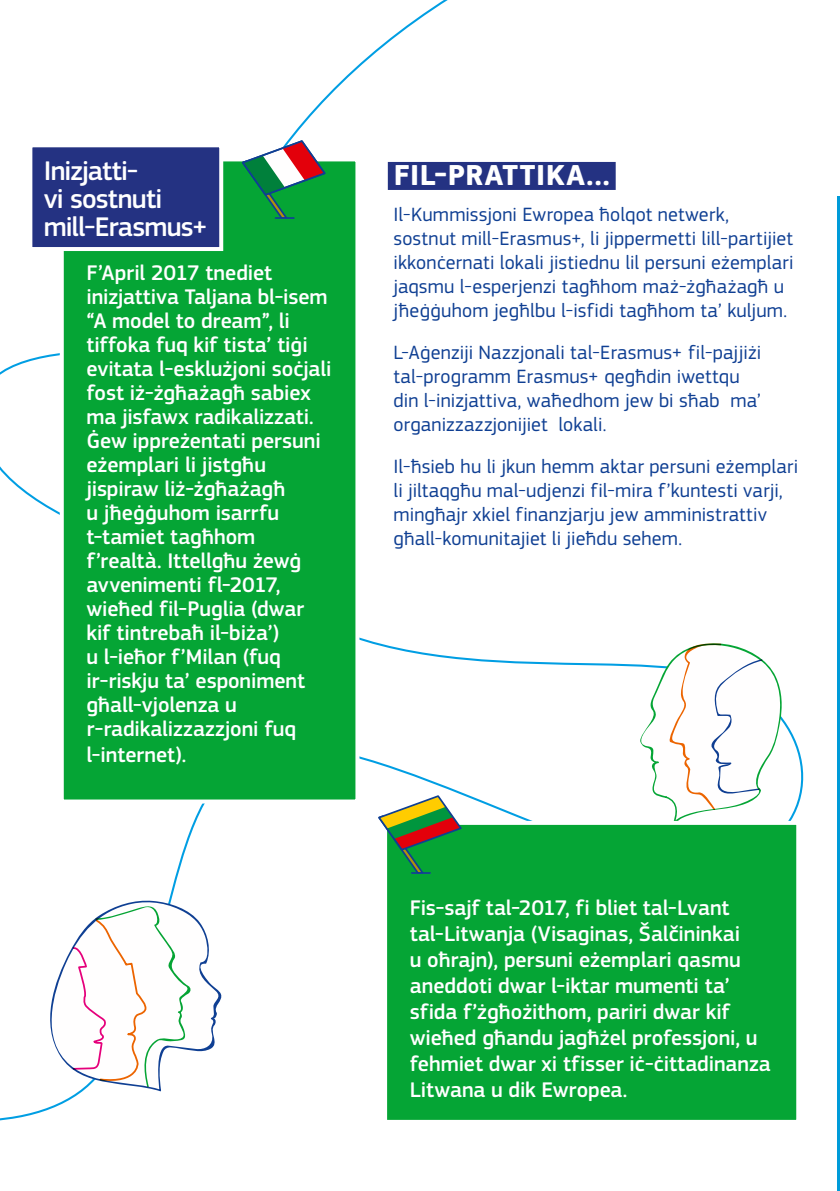
<style>
.page{position:relative;width:840px;height:1191px;background:#fff}
.page>*{position:absolute;margin:0;border:0;box-sizing:border-box;transform-origin:0 0}
.t1{font:700 30px "EC Square Sans Pro";letter-spacing:.025em;color:#fff}
.t2{font:500 28px/28px "EC Square Sans Pro";letter-spacing:-.03em;color:#fff}
.t3{font:500 22px/24px "EC Square Sans Pro";letter-spacing:-.005em;color:#fff}
.t4{font:20px/24px "EC Square Sans Pro";letter-spacing:.01em;color:#0f3f93}
</style>
<div class="page">
<svg style="left:50px;top:888px;width:172px;height:203px"></svg>
<svg style="left:634px;top:643px;width:164px;height:178px"></svg>
<div style="left:62px;top:159px;width:295px;height:642px;background:#05a535"></div>
<div style="left:60px;top:157px;width:299px;height:646px;border:4px solid #fff"></div>
<div style="left:385px;top:823px;width:412px;height:298px;background:#05a535"></div>
<div style="left:383px;top:821px;width:416px;height:302px;border:4px solid #fff"></div>
<div style="left:30px;top:145px;width:191px;height:104px;background:#243282"></div>
<div style="left:28px;top:143px;width:195px;height:108px;border:4px solid #fff"></div>
<div style="left:387px;top:162px;width:228px;height:28px;background:#243282"></div>
<svg style="left:240px;top:139px;width:87px;height:80px"></svg>
<svg style="left:378px;top:794px;width:85px;height:81px"></svg>
<hr style="left:836px;top:196px;width:3px;height:995px;background:#009bd9">
<p class="t2" style="left:44px;top:157px;width:165px">Inizjatti-<br>vi sostnuti mill-Еrasmus+</p>
<h1 class="t1" style="left:393px;top:158px;width:217px">FIL-PRATTIKA...</h1>
<p class="t4" style="left:393px;top:202px;width:401px">Il-Kummissjoni Ewropea ħolqot netwerk, sostnut mill-Erasmus+, li jippermetti lill-partijiet ikkonċernati lokali jistiednu lil persuni eżemplari jaqsmu l-esperjenzi tagħhom maż-żgħażagħ u jħeġġuhom jegħlbu l-isfidi tagħhom ta’ kuljum.</p>
<p class="t4" style="left:393px;top:340px;width:369px">L-Aġenziji Nazzjonali tal-Erasmus+ fil-pajjiżi tal-programm Erasmus+ qegħdin iwettqu din l-inizjattiva, waħedhom jew bi sħab ma’ organizzazzjonijiet lokali.</p>
<p class="t4" style="left:393px;top:454px;width:406px">Il-ħsieb hu li jkun hemm aktar persuni eżemplari li jiltaqgħu mal-udjenzi fil-mira f’kuntesti varji, mingħajr xkiel finanzjarju jew amministrattiv għall-komunitajiet li jieħdu sehem.</p>
<p class="t3" style="left:86px;top:261px;width:246px">F’April 2017 tnediet inizjattiva Taljana bl-isem “A model to dream”, li tiffoka fuq kif tista’ tiġi evitata l-esklużjoni soċjali fost iż-żgħażagħ sabiex ma jisfawx radikalizzati.<br>Ġew ippreżentati persuni eżemplari li jistgħu jispiraw liż-żgħażagħ<br>u jħeġġuhom isarrfu t-tamiet tagħhom f’realtà. Ittellgħu żewġ avvenimenti fl-2017, wieħed fil-Puglia (dwar kif tintrebaħ il-biża’)<br>u l-ieħor f’Milan (fuq ir-riskju ta’ esponiment għall-vjolenza u r-radikalizzazzjoni fuq</p>
<p class="t3" style="left:86px;top:743px;width:101px">l-internet).</p>
<p class="t3" style="left:409px;top:895px;width:362px;line-height:26px">Fis-sajf tal-2017, fi bliet tal-Lvant tal-Litwanja (Visaginas, Šalčininkai<br>u oħrajn), persuni eżemplari qasmu aneddoti dwar l-iktar mumenti ta’ sfida f’żgħożithom, pariri dwar kif wieħed għandu jagħżel professjoni, u fehmiet dwar xi tfisser iċ-ċittadinanza Litwana u dik Ewropea.</p>
</div>
